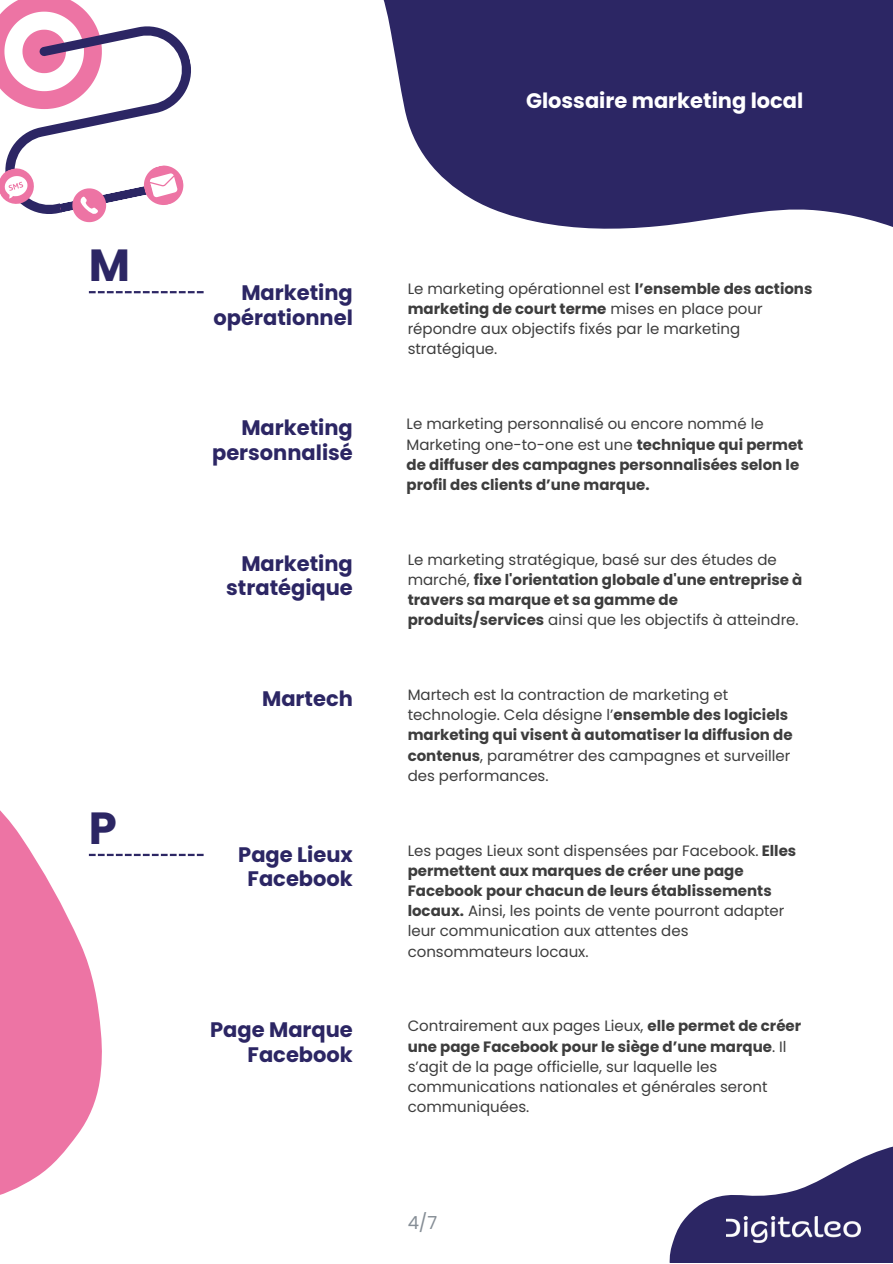
<style>
.page{position:relative;width:893px;height:1264px;background:#fff}
.page>*{position:absolute;margin:0;border:0;box-sizing:border-box;transform-origin:0 0}
.t1{font:700 45px "Poppins";color:#2c2664}
.t2{font:700 21px/24.8px "Poppins";color:#2c2664;text-align:right}
.t3{font:700 21px "Poppins";color:#fff}
.t4{font:18px "Poppins";color:#868e96}
.t5{font:15px/20.2px "Poppins";color:#3d3d3d}
.t6{font:700 15px/20.2px "Poppins";color:#3d3d3d}
.s1{font-weight:700}
.s2{font-weight:400}
</style>
<div class="page">
<svg style="left:669px;top:1147px;width:223px;height:115px;fill:#2c2664"></svg>
<img style="left:726px;top:1216px;width:133px;height:26px">
<svg style="left:89px;top:291px;width:22px;height:2px"></svg>
<svg style="left:0;top:810px;width:204px;height:385px"></svg>
<svg style="left:111px;top:0;width:781px;height:294px;fill:#2c2664"></svg>
<svg style="left:0;top:0;width:262px;height:230px"></svg>
<p class="t1" style="left:89px;top:234px;width:43px">M</p>
<p class="t1" style="left:89px;top:796px;width:30px">P</p>
<p class="t3" style="left:526px;top:86px;width:279px">Glossaire marketing local</p>
<p class="t2" style="left:213px;top:280px;width:141px">Marketing opérationnel</p>
<p class="t2" style="left:212px;top:416px;width:142px">Marketing personnalisé</p>
<p class="t5" style="left:407px;top:278px;width:406px">Le marketing opérationnel est <span class="s1">l’ensemble des actions marketing de court terme</span> mises en place pour répondre aux objectifs fixés par le marketing stratégique.</p>
<p class="t6" style="left:406px;top:414px;width:398px"><span class="s2">Le marketing personnalisé ou encore nommé le Marketing one-to-one est une</span> technique qui permet de diffuser des campagnes personnalisées selon le profil des clients d’une marque.</p>
<p class="t2" style="left:226px;top:551px;width:128px">Marketing stratégique</p>
<p class="t6" style="left:407px;top:549px;width:396px"><span class="s2">Le marketing stratégique, basé sur des études de marché,</span> fixe l'orientation globale d'une entreprise à travers sa marque et sa gamme de produits/services <span class="s2">ainsi que les objectifs à atteindre.</span></p>
<p class="t2" style="left:262px;top:686px;width:92px">Martech</p>
<p class="t5" style="left:407px;top:684px;width:386px">Martech est la contraction de marketing et technologie. Cela désigne l’<span class="s1">ensemble des logiciels marketing qui visent à automatiser la diffusion de contenus</span>, paramétrer des campagnes et surveiller des performances.</p>
<p class="t2" style="left:238px;top:841px;width:116px;text-align:center">Page Lieux<br>Facebook</p>
<p class="t5" style="left:407px;top:840px;width:390px">Les pages Lieux sont dispensées par Facebook. <span class="s1">Elles permettent aux marques de créer une page Facebook pour chacun de leurs établissements locaux.</span> Ainsi, les points de vente pourront adapter leur communication aux attentes des consommateurs locaux.</p>
<p class="t2" style="left:210px;top:1017px;width:144px">Page Marque<br>Facebook</p>
<p class="t5" style="left:407px;top:1015px;width:395px">Contrairement aux pages Lieux, <span class="s1">elle permet de créer une page Facebook pour le siège d’une marque</span>. Il s’agit de la page officielle, sur laquelle les communications nationales et générales seront communiquées.</p>
<p class="t4" style="left:407px;top:1209px;width:31px">4/7</p>
</div>
